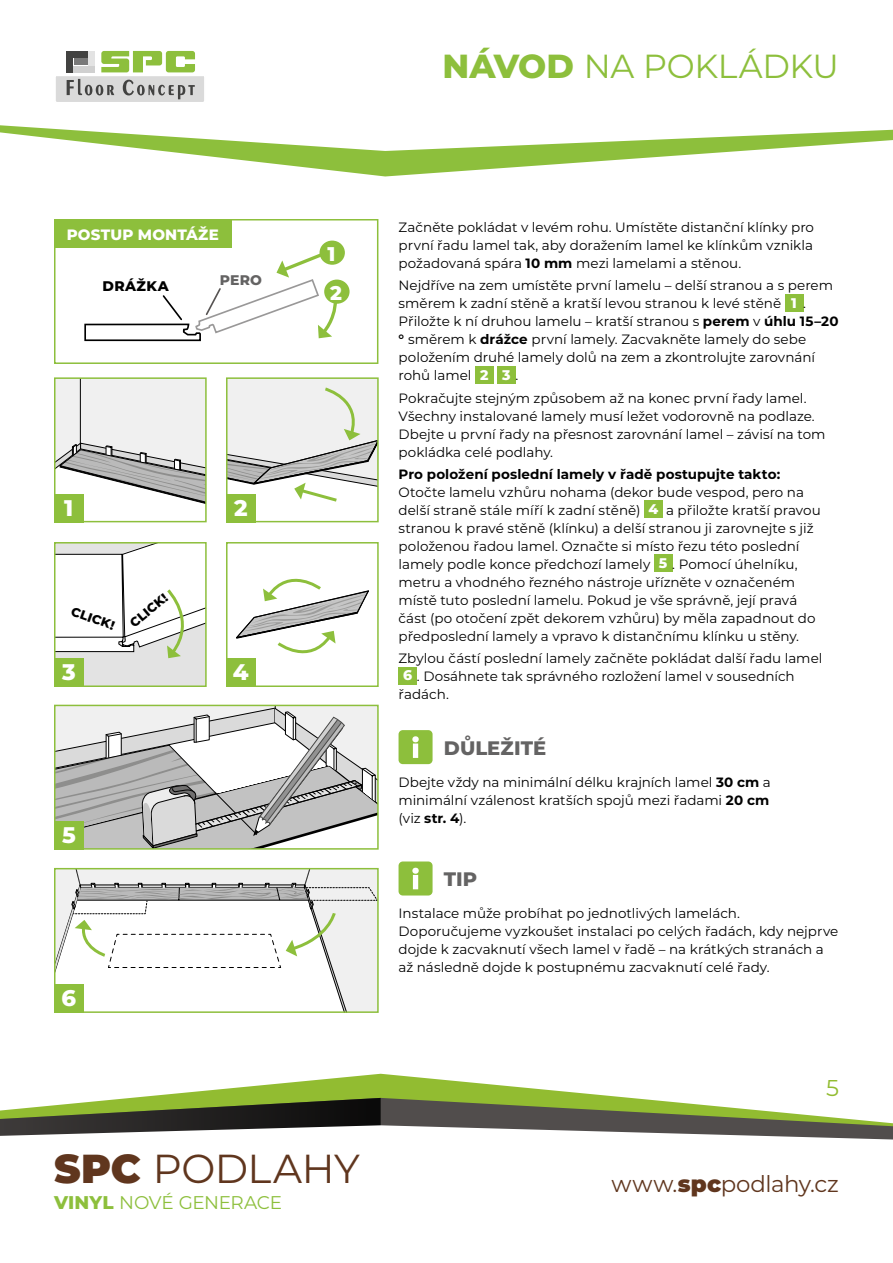
<style>
.page{position:relative;width:893px;height:1263px;background:#fff}
.page>*{position:absolute;margin:0;border:0;box-sizing:border-box;transform-origin:0 0}
.t1{font:40.5px "Montserrat";letter-spacing:-.01em;color:#60361e}
.t2{font:33.3px "Montserrat";letter-spacing:-.01em;color:#8dbf3c}
.t3{font:22.8px "Montserrat";letter-spacing:-.005em;color:#60361e}
.t4{font:22.8px "Montserrat";color:#92bc31}
.t5{font:800 22.65px "Montserrat";color:#fff}
.t6{font:800 19.8px/39px "Montserrat";color:#fff}
.t7{font:800 19.5px "Montserrat";color:#646363}
.t8{font:18.45px "Montserrat";letter-spacing:-.02em;color:#8dbf3c}
.t9{font:800 15px "Montserrat";letter-spacing:.015em;color:#fff}
.t10{font:800 13.95px "Montserrat";letter-spacing:.035em;color:#000}
.t11{font:800 13.95px "Montserrat";color:#646363}
.t12{font:13.5px/18px "Montserrat";color:#000}
.t13{font:700 13.5px "Montserrat";letter-spacing:.005em;color:#000}
.t14{font:800 12.75px "Montserrat";color:#000}
.s1{font-weight:800}
.s2{font-weight:900}
.s3{font-weight:700}
.s4{font-weight:800;font-size:13.95px;color:#fff}
</style>
<div class="page">
<div style="left:54px;top:219px;width:324px;height:145px;border:2px solid #8dbf3c"></div>
<svg style="left:163px;top:151px;width:577px;height:25px"></svg>
<svg style="left:0;top:125px;width:893px;height:26px"></svg>
<svg style="left:56px;top:50px;width:148px;height:52px"></svg>
<div style="left:66px;top:51px;width:22px;height:7px;background:#424241"></div>
<div style="left:74px;top:58px;width:14px;height:7px;background:#797979"></div>
<div style="left:74px;top:66px;width:21px;height:6px;background:#d0d0d0"></div>
<svg style="left:130px;top:1074px;width:501px;height:24px"></svg>
<svg style="left:381px;top:1098px;width:512px;height:27px"></svg>
<svg style="left:0;top:1098px;width:381px;height:27px;background:#535f34"></svg>
<svg style="left:0;top:1125px;width:893px;height:15px"></svg>
<div style="left:785px;top:294px;width:18px;height:17px;background:#8dbf3c"></div>
<div style="left:475px;top:366px;width:18px;height:17px;background:#8dbf3c"></div>
<div style="left:497px;top:366px;width:18px;height:17px;background:#8dbf3c"></div>
<div style="left:644px;top:500px;width:18px;height:18px;background:#8dbf3c"></div>
<div style="left:654px;top:554px;width:18px;height:18px;background:#8dbf3c"></div>
<div style="left:399px;top:667px;width:18px;height:17px;background:#8dbf3c"></div>
<svg style="left:57px;top:380px;width:147px;height:124px"></svg>
<div style="left:54px;top:377px;width:153px;height:145px;border:2px solid #8dbf3c"></div>
<div style="left:55px;top:543px;width:151px;height:143px;background:#e3e3e3"></div>
<div style="left:54px;top:542px;width:153px;height:145px;border:2px solid #8dbf3c"></div>
<svg style="left:55px;top:543px;width:151px;height:115px;background:#edefeb"></svg>
<div style="left:226px;top:377px;width:153px;height:145px;border:2px solid #8dbf3c"></div>
<svg style="left:227px;top:378px;width:151px;height:126px"></svg>
<div style="left:226px;top:542px;width:153px;height:145px;border:2px solid #8dbf3c"></div>
<svg style="left:57px;top:708px;width:319px;height:139px"></svg>
<div style="left:54px;top:705px;width:325px;height:145px;border:2px solid #8dbf3c"></div>
<svg style="left:55px;top:869px;width:323px;height:143px"></svg>
<div style="left:226px;top:494px;width:30px;height:28px;background:#8dbf3c"></div>
<div style="left:226px;top:658px;width:30px;height:28px;background:#8dbf3c"></div>
<div style="left:54px;top:984px;width:30px;height:29px;background:#8dbf3c"></div>
<div style="left:54px;top:494px;width:30px;height:28px;background:#8dbf3c"></div>
<div style="left:54px;top:219px;width:178px;height:28px;background:#8dbf3c"></div>
<div style="left:54px;top:658px;width:30px;height:28px;background:#8dbf3c"></div>
<div style="left:54px;top:821px;width:30px;height:29px;background:#8dbf3c"></div>
<div style="left:399px;top:861px;width:34px;height:34px;background:#8dbf3c;border-radius:4px"></div>
<svg style="left:412px;top:868px;width:7px;height:21px"></svg>
<div style="left:399px;top:730px;width:34px;height:34px;background:#8dbf3c;border-radius:4px"></div>
<svg style="left:412px;top:736px;width:7px;height:22px"></svg>
<svg style="left:236px;top:578px;width:133px;height:76px"></svg>
<svg style="left:84px;top:248px;width:258px;height:94px"></svg>
<div style="left:320px;top:241px;width:25px;height:24px;background:#8dbf3c;border-radius:50%"></div>
<div style="left:324px;top:280px;width:26px;height:24px;background:#8dbf3c;border-radius:50%"></div>
<h2 class="t2" style="left:443px;top:43px;width:398px"><span class="s1">NÁVOD</span> NA POKLÁDKU</h2>
<p class="t9" style="left:67px;top:224px;width:154px">POSTUP MONTÁŽE</p>
<p class="t10" style="left:103px;top:275px;width:68px">DRÁŽKA</p>
<p class="t11" style="left:220px;top:270px;width:44px">PERO</p>
<h3 class="t6" style="left:327px;top:234px;width:16px">1<br>2</h3>
<h3 class="t5" style="left:64px;top:491px;width:11px">1</h3>
<p class="t14" style="left:75px;top:601px;width:47px;rotate:20deg">CLICK!</p>
<p class="t14" style="left:126px;top:618px;width:47px;rotate:-40deg">CLICK!</p>
<h3 class="t5" style="left:62px;top:655px;width:15px">3</h3>
<h3 class="t5" style="left:62px;top:818px;width:15px">5</h3>
<h3 class="t5" style="left:62px;top:982px;width:16px">6</h3>
<h3 class="t5" style="left:234px;top:491px;width:15px">2</h3>
<h3 class="t5" style="left:233px;top:655px;width:17px">4</h3>
<h1 class="t1" style="left:54px;top:1140px;width:307px"><span class="s2">SPC</span> PODLAHY</h1>
<h3 class="t8" style="left:54px;top:1190px;width:230px"><span class="s1">VINYL</span> NOVÉ GENERACE</h3>
<p class="t12" style="left:399px;top:218px;width:417px;text-align:justify">Začněte pokládat v levém rohu. Umístěte distanční klínky pro první řadu lamel tak, aby doražením lamel ke klínkům vznikla požadovaná spára <span class="s3">10 mm</span> mezi lamelami a stěnou.</p>
<p class="t12" style="left:399px;top:276px;width:442px">Nejdříve na zem umístěte první lamelu – delší stranou a s perem směrem k zadní stěně a kratší levou stranou k levé stěně <span class="s4">1</span> .<br>Přiložte k ní druhou lamelu – kratší stranou s <span class="s3">perem</span> v <span class="s3">úhlu 15–20 °</span> směrem k <span class="s3">drážce</span> první lamely. Zacvakněte lamely do sebe položením druhé lamely dolů na zem a zkontrolujte zarovnání rohů lamel <span class="s4">2 3</span> .</p>
<p class="t12" style="left:399px;top:388px;width:428px">Pokračujte stejným způsobem až na konec první řady lamel.<br>Všechny instalované lamely musí ležet vodorovně na podlaze.<br>Dbejte u první řady na přesnost zarovnání lamel – závisí na tom pokládka celé podlahy.</p>
<p class="t13" style="left:399px;top:464px;width:383px">Pro položení poslední lamely v řadě postupujte takto:</p>
<p class="t12" style="left:399px;top:483px;width:424px">Otočte lamelu vzhůru nohama (dekor bude vespod, pero na delší straně stále míří k zadní stěně) <span class="s4">4</span> a přiložte kratší pravou stranou k pravé stěně (klínku) a delší stranou ji zarovnejte s již položenou řadou lamel. Označte si místo řezu této poslední lamely podle konce předchozí lamely <span class="s4">5</span> . Pomocí úhelníku, metru a vhodného řezného nástroje uřízněte v označeném místě tuto poslední lamelu. Pokud je vše správně, její pravá část (po otočení zpět dekorem vzhůru) by měla zapadnout do předposlední lamely a vpravo k distančnímu klínku u stěny.</p>
<p class="t12" style="left:399px;top:649px;width:425px">Zbylou částí poslední lamely začněte pokládat další řadu lamel</p>
<p class="t12" style="left:403px;top:667px;width:393px"><span class="s4">6</span> . Dosáhnete tak správného rozložení lamel v sousedních</p>
<p class="t12" style="left:399px;top:685px;width:52px">řadách.</p>
<h3 class="t7" style="left:444px;top:733px;width:104px">DŮLEŽITÉ</h3>
<p class="t12" style="left:399px;top:772px;width:374px">Dbejte vždy na minimální délku krajních lamel <span class="s3">30 cm</span> a minimální vzálenost kratších spojů mezi řadami <span class="s3">20 cm </span>(viz <span class="s3">str. 4</span>).</p>
<h3 class="t7" style="left:444px;top:865px;width:35px">TIP</h3>
<p class="t12" style="left:399px;top:904px;width:441px">Instalace může probíhat po jednotlivých lamelách.<br>Doporučujeme vyzkoušet instalaci po celých řadách, kdy nejprve dojde k zacvaknutí všech lamel v řadě – na krátkých stranách a až následně dojde k postupnému zacvaknutí celé řady.</p>
<h3 class="t4" style="left:826px;top:1072px;width:14px">5</h3>
<h3 class="t3" style="left:612px;top:1168px;width:229px">www.<span class="s2">spc</span>podlahy.cz</h3>
</div>
